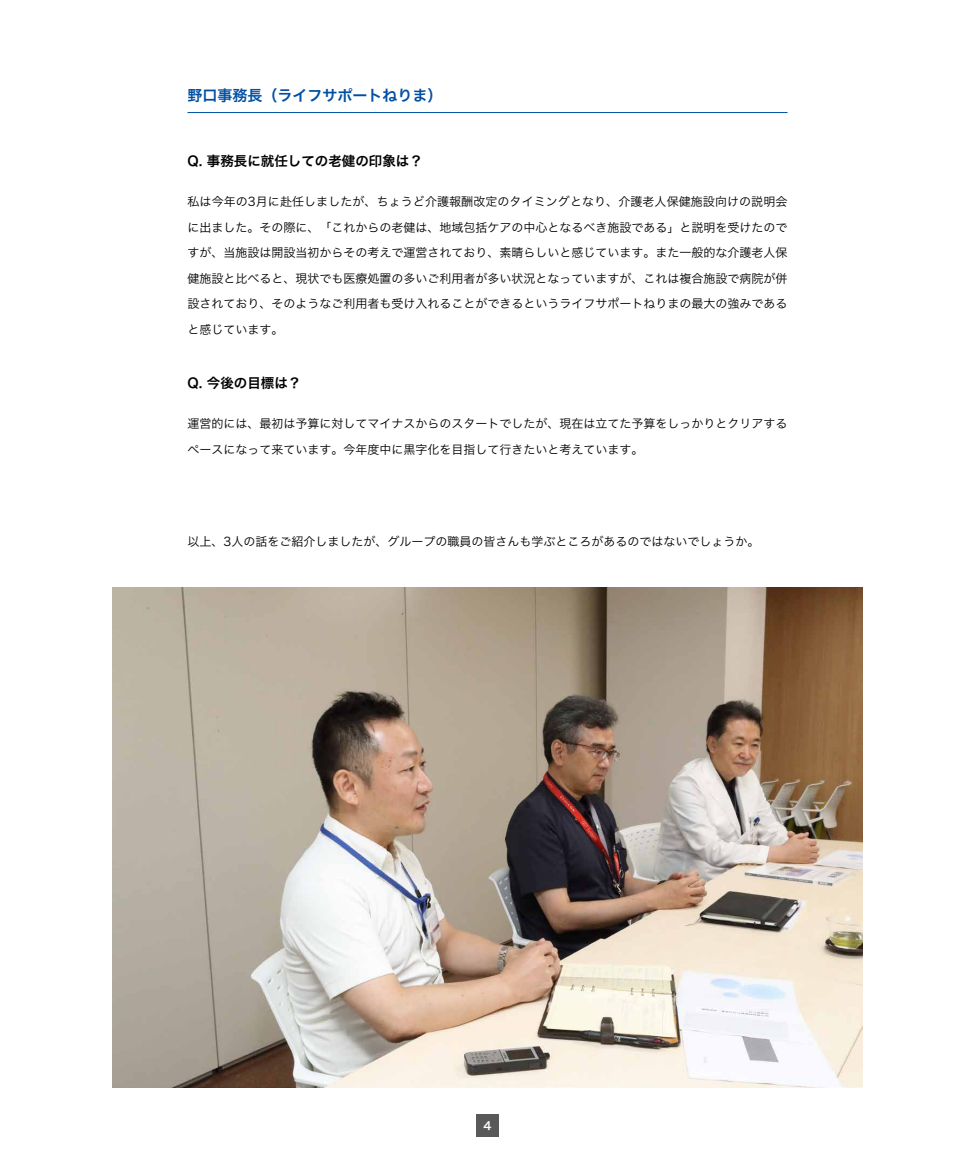
<style>
.page{position:relative;width:975px;height:1163px;background:#fff}
.page>*{position:absolute;margin:0;border:0;box-sizing:border-box;transform-origin:0 0}
.t1{font:15px "Hira Kaku Pro W6";color:#004ea2}
.t2{font:13.5px "Hira Kaku Pro W6";color:#000}
.t3{font:12px/25.5px "Hira Kaku Pro W3";color:#000;text-align:justify}
.t4{font:11.25px "Hira Kaku Pro W6";color:#fff}
</style>
<div class="page">
<img style="left:112px;top:587px;width:751px;height:501px">
<hr style="left:188px;top:112px;width:600px;height:1px;background:#004ea2">
<div style="left:476px;top:1114px;width:23px;height:22px;background:#595959"></div>
<p class="t1" style="left:188px;top:82px;width:256px">野口事務長（ライフサポートねりま）</p>
<p class="t2" style="left:188px;top:148px;width:237px">Q. 事務長に就任しての老健の印象は？</p>
<p class="t3" style="left:188px;top:188px;width:601px">私は今年の3月に赴任しましたが、ちょうど介護報酬改定のタイミングとなり、介護老人保健施設向けの説明会に出ました。その際に、「これからの老健は、地域包括ケアの中心となるべき施設である」と説明を受けたのですが、当施設は開設当初からその考えで運営されており、素晴らしいと感じています。また一般的な介護老人保健施設と比べると、現状でも医療処置の多いご利用者が多い状況となっていますが、これは複合施設で病院が併設されており、そのようなご利用者も受け入れることができるというライフサポートねりまの最大の強みであると感じています。</p>
<p class="t2" style="left:188px;top:370px;width:115px">Q. 今後の目標は？</p>
<p class="t3" style="left:188px;top:410px;width:601px">運営的には、最初は予算に対してマイナスからのスタートでしたが、現在は立てた予算をしっかりとクリアするペースになって来ています。今年度中に黒字化を目指して行きたいと考えています。</p>
<p class="t3" style="left:188px;top:528px;width:573px">以上、3人の話をご紹介しましたが、グループの職員の皆さんも学ぶところがあるのではないでしょうか。</p>
<p class="t4" style="left:483px;top:1115px;width:10px">4</p>
</div>
